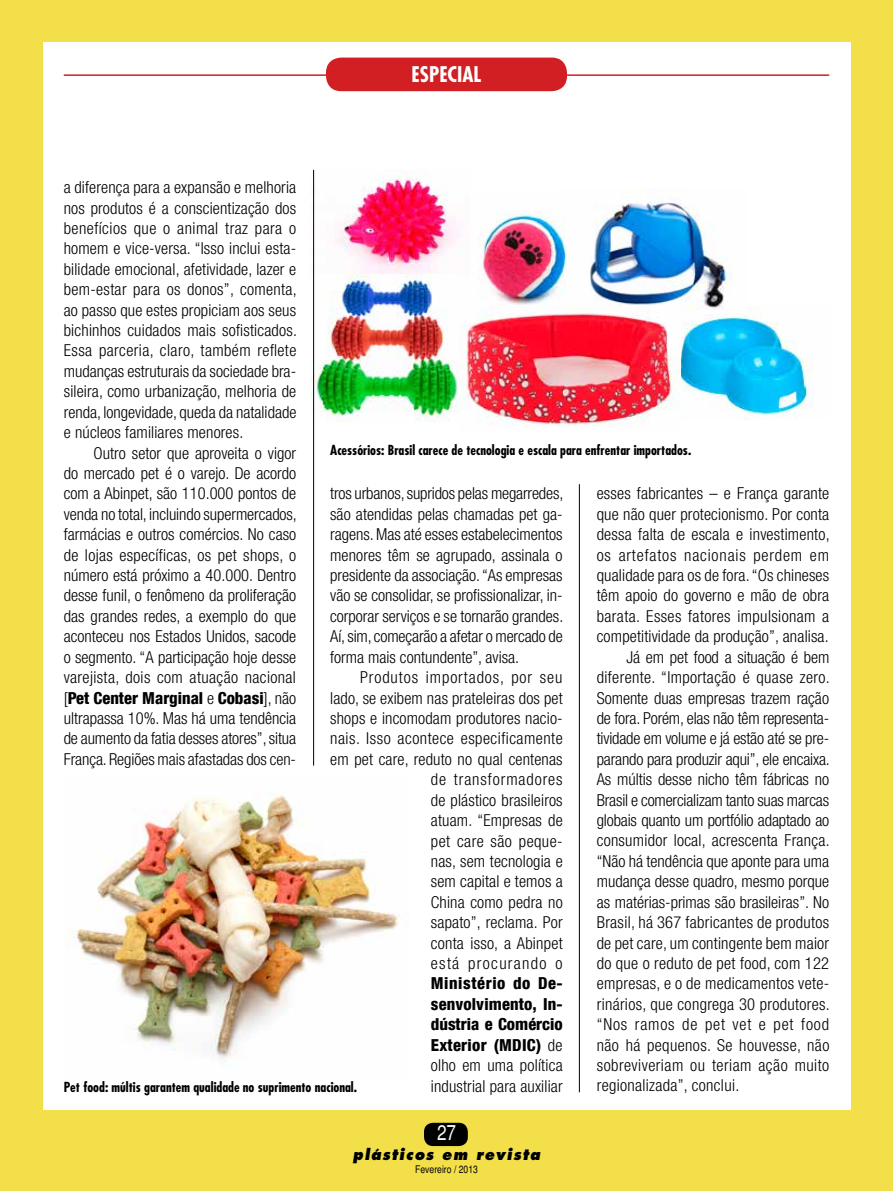
<style>
.page{position:relative;width:893px;height:1191px;background:#f2df4a}
.page>*{position:absolute;margin:0;border:0;box-sizing:border-box;transform-origin:0 0}
.t1{font:700 condensed 21px "Futura";color:#fff}
.t2{font:condensed 21px "Helvetica";color:#fff}
.t3{font:300 condensed 16.5px/20.4px "Helvetica Neue LT Com";letter-spacing:.01em;color:#000;text-align:justify}
.t4{font:300 condensed 16.5px "Helvetica Neue LT Com";letter-spacing:-.01em;color:#000}
.t5{font:800 condensed 16.5px/20.4px "Helvetica Neue LT Com";letter-spacing:.01em;color:#000;text-align:justify}
.t6{font:300 condensed 16.5px "Helvetica Neue LT Com";letter-spacing:.05em;color:#000}
.t7{font:300 condensed 16.5px "Helvetica Neue LT Com";letter-spacing:.03em;color:#000}
.t8{font:italic 800 15px "Futura";letter-spacing:.09em;color:#000;scale:.95 1}
.t9{font:700 condensed 13.5px "Futura";color:#000}
.t10{font:condensed 10.5px "Helvetica";color:#000}
.s1{font-weight:800}
.s2{font-weight:300}
</style>
<div class="page">
<div style="left:43px;top:43px;width:807px;height:1067px;background:#fff"></div>
<hr style="left:64px;top:74px;width:765px;height:2px;background:#d11f23">
<div style="left:326px;top:58px;width:241px;height:33px;background:#d11f23;border-radius:15px"></div>
<div style="left:424px;top:1122px;width:44px;height:24px;background:#000;border-radius:9px"></div>
<img style="left:64px;top:795px;width:335px;height:264px">
<img style="left:681px;top:305px;width:132px;height:114px">
<img style="left:590px;top:199px;width:158px;height:114px">
<img style="left:478px;top:211px;width:89px;height:94px">
<img style="left:314px;top:170px;width:145px;height:104px">
<img style="left:310px;top:274px;width:149px;height:148px">
<img style="left:459px;top:305px;width:221px;height:122px">
<hr style="left:313px;top:170px;width:1px;height:595px;background:#000">
<hr style="left:579px;top:484px;width:1px;height:608px;background:#000">
<p class="t1" style="left:412px;top:61px;width:37px">ESPECIAL</p>
<p class="t1" style="left:436px;top:61px;width:64px">sensor</p>
<p class="t3" style="left:64px;top:177px;width:235px">a diferença para a expansão e melhoria nos produtos é a conscientização dos benefícios que o animal traz para o homem e vice-versa. “Isso inclui esta&shy;bilidade emocional, afetividade, lazer e bem-estar para os donos”, comenta, ao passo que estes propiciam aos seus bichinhos cuidados mais sofisticados.<br>Essa parceria, claro, também reflete mudanças estruturais da sociedade bra&shy;sileira, como urbanização, melhoria de renda, longevidade, queda da natalidade e núcleos familiares menores.</p>
<p class="t3" style="left:64px;top:442px;width:235px;text-indent:30px">Outro setor que aproveita o vigor do mercado pet é o varejo. De acordo com a Abinpet, são 110.000 pontos de venda no total, incluindo supermercados, farmácias e outros comércios. No caso de lojas específicas, os pet shops, o número está próximo a 40.000. Dentro desse funil, o fenômeno da proliferação das grandes redes, a exemplo do que aconteceu nos Estados Unidos, sacode o segmento. “A participação hoje desse varejista, dois com atuação nacional [<span class="s1">Pet Center Marginal</span> e <span class="s1">Cobasi</span>], não ultrapassa 10%. Mas há uma tendência de aumento da fatia desses atores”, situa França. Regiões mais afastadas dos cen-</p>
<p class="t9" style="left:330px;top:441px;width:363px">Acessórios: Brasil carece de tecnologia e escala para enfrentar importados.</p>
<p class="t3" style="left:597px;top:483px;width:234px">esses fabricantes – e França garante</p>
<p class="t3" style="left:597px;top:504px;width:234px">que não quer protecionismo. Por conta</p>
<p class="t3" style="left:597px;top:524px;width:234px">dessa falta de escala e investimento,</p>
<p class="t6" style="left:597px;top:545px;width:234px">os artefatos nacionais perdem em</p>
<p class="t3" style="left:597px;top:565px;width:234px">qualidade para os de fora. “Os chineses</p>
<p class="t3" style="left:597px;top:585px;width:234px">têm apoio do governo e mão de obra</p>
<p class="t3" style="left:597px;top:606px;width:234px">barata. Esses fatores impulsionam a</p>
<p class="t3" style="left:597px;top:626px;width:234px">competitividade da produção”, analisa.</p>
<p class="t3" style="left:627px;top:646px;width:204px">Já em pet food a situação é bem</p>
<p class="t3" style="left:597px;top:667px;width:235px">diferente. “Importação é quase zero.</p>
<p class="t3" style="left:597px;top:687px;width:234px">Somente duas empresas trazem ração</p>
<p class="t4" style="left:597px;top:708px;width:234px">de fora. Porém, elas não têm representa-</p>
<p class="t4" style="left:597px;top:729px;width:234px">tividade em volume e já estão até se pre-</p>
<p class="t4" style="left:597px;top:749px;width:235px">parando para produzir aqui”, ele encaixa.</p>
<p class="t3" style="left:597px;top:769px;width:234px">As múltis desse nicho têm fábricas no</p>
<p class="t4" style="left:597px;top:790px;width:234px">Brasil e comercializam tanto suas marcas</p>
<p class="t4" style="left:597px;top:810px;width:234px">globais quanto um portfólio adaptado ao</p>
<p class="t3" style="left:597px;top:830px;width:234px">consumidor local, acrescenta França.</p>
<p class="t3" style="left:597px;top:850px;width:234px">“Não há tendência que aponte para uma</p>
<p class="t3" style="left:597px;top:871px;width:234px">mudança desse quadro, mesmo porque</p>
<p class="t3" style="left:597px;top:891px;width:234px">as matérias-primas são brasileiras”. No</p>
<p class="t3" style="left:597px;top:912px;width:234px">Brasil, há 367 fabricantes de produtos</p>
<p class="t3" style="left:597px;top:932px;width:234px">de pet care, um contingente bem maior</p>
<p class="t3" style="left:597px;top:953px;width:234px">do que o reduto de pet food, com 122</p>
<p class="t3" style="left:597px;top:973px;width:234px">empresas, e o de medicamentos vete-</p>
<p class="t3" style="left:597px;top:993px;width:235px">rinários, que congrega 30 produtores.</p>
<p class="t6" style="left:597px;top:1015px;width:234px">“Nos ramos de pet vet e pet food</p>
<p class="t3" style="left:597px;top:1034px;width:234px">não há pequenos. Se houvesse, não</p>
<p class="t7" style="left:597px;top:1055px;width:234px">sobreviveriam ou teriam ação muito</p>
<p class="t3" style="left:597px;top:1075px;width:144px">regionalizada”, conclui.</p>
<p class="t3" style="left:330px;top:483px;width:235px">tros urbanos, supridos pelas megarredes, são atendidas pelas chamadas pet ga&shy;ragens. Mas até esses estabelecimentos menores têm se agrupado, assinala o presidente da associação. “As empresas vão se consolidar, se profissionalizar, in&shy;corporar serviços e se tornarão grandes.<br>Aí, sim, começarão a afetar o mercado de forma mais contundente”, avisa.</p>
<p class="t3" style="left:330px;top:667px;width:234px;text-align:right">Produtos importados, por seu lado, se exibem nas prateleiras dos pet shops e incomodam produtores nacio&shy;nais. Isso acontece especificamente em pet care, reduto no qual centenas de transformadores<br>de plástico brasileiros<br>atuam. “Empresas de<br>pet care são peque-<br>nas, sem tecnologia e<br>sem capital e temos a<br>China como pedra no<br>sapato”, reclama. Por<br>conta isso, a Abinpet<br>está procurando o</p>
<p class="t5" style="left:431px;top:973px;width:133px">Ministério do De&shy;senvolvimento, In&shy;dústria e Comércio Exterior (MDIC) <span class="s2">de olho em uma política industrial para auxiliar</span></p>
<p class="t9" style="left:64px;top:1078px;width:295px">Pet food: múltis garantem qualidade no suprimento nacional.</p>
<p class="t2" style="left:437px;top:1122px;width:21px">27</p>
<p class="t8" style="left:353px;top:1145px;width:199px">plásticos em revista</p>
<p class="t8" style="left:353px;top:1147px;width:199px">plásticos em revista</p>
<p class="t10" style="left:415px;top:1162px;width:64px">Fevereiro / 2013</p>
<p class="t10" style="left:414px;top:1164px;width:68px">Novembro / 2011</p>
</div>
